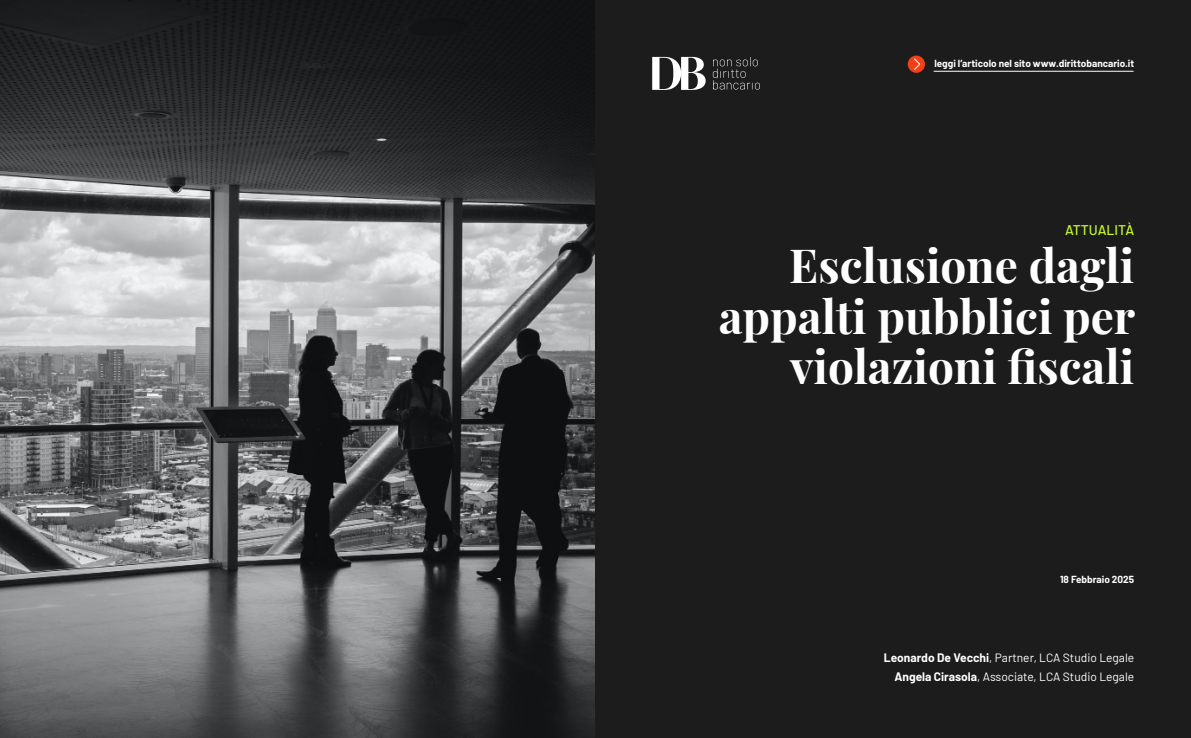
<style>
.page{position:relative;width:1191px;height:738px;background:#fff}
.page>*{position:absolute;margin:0;border:0;box-sizing:border-box;transform-origin:0 0}
.t1{font:700 46px/50px "Playfair Display";color:#fff;text-align:right}
.t2{font:500 14px "Barlow";color:#c9fa30}
.t3{font:12px "Barlow";color:#fff}
.t4{font:700 10px "Barlow";color:#fff}
.s1{font-weight:700}
</style>
<div class="page">
<img style="left:0;top:0;width:595px;height:737px">
<div style="left:595px;top:0;width:596px;height:737px;background:#1c1c1c"></div>
<hr style="left:933px;top:71px;width:200px;height:1px;background:#fff">
<svg style="left:907px;top:55px;width:18px;height:18px"></svg>
<svg style="left:913px;top:58px;width:7px;height:12px"></svg>
<svg style="left:713px;top:57px;width:47px;height:32px"></svg>
<svg style="left:652px;top:57px;width:53px;height:33px"></svg>
<p class="t4" style="left:934px;top:56px;width:201px">leggi l’articolo nel sito www.dirittobancario.it</p>
<p class="t2" style="left:1065px;top:220px;width:71px">ATTUALITÀ</p>
<h1 class="t1" style="left:719px;top:237px;width:418px">Esclusione dagli appalti pubblici per violazioni fiscali</h1>
<p class="t4" style="left:1060px;top:571px;width:76px">18 Febbraio 2025</p>
<p class="t3" style="left:883px;top:648px;width:252px"><span class="s1">Leonardo De Vecchi</span>, Partner, LCA Studio Legale</p>
<p class="t3" style="left:894px;top:667px;width:241px"><span class="s1">Angela Cirasola</span>, Associate, LCA Studio Legale</p>
</div>
